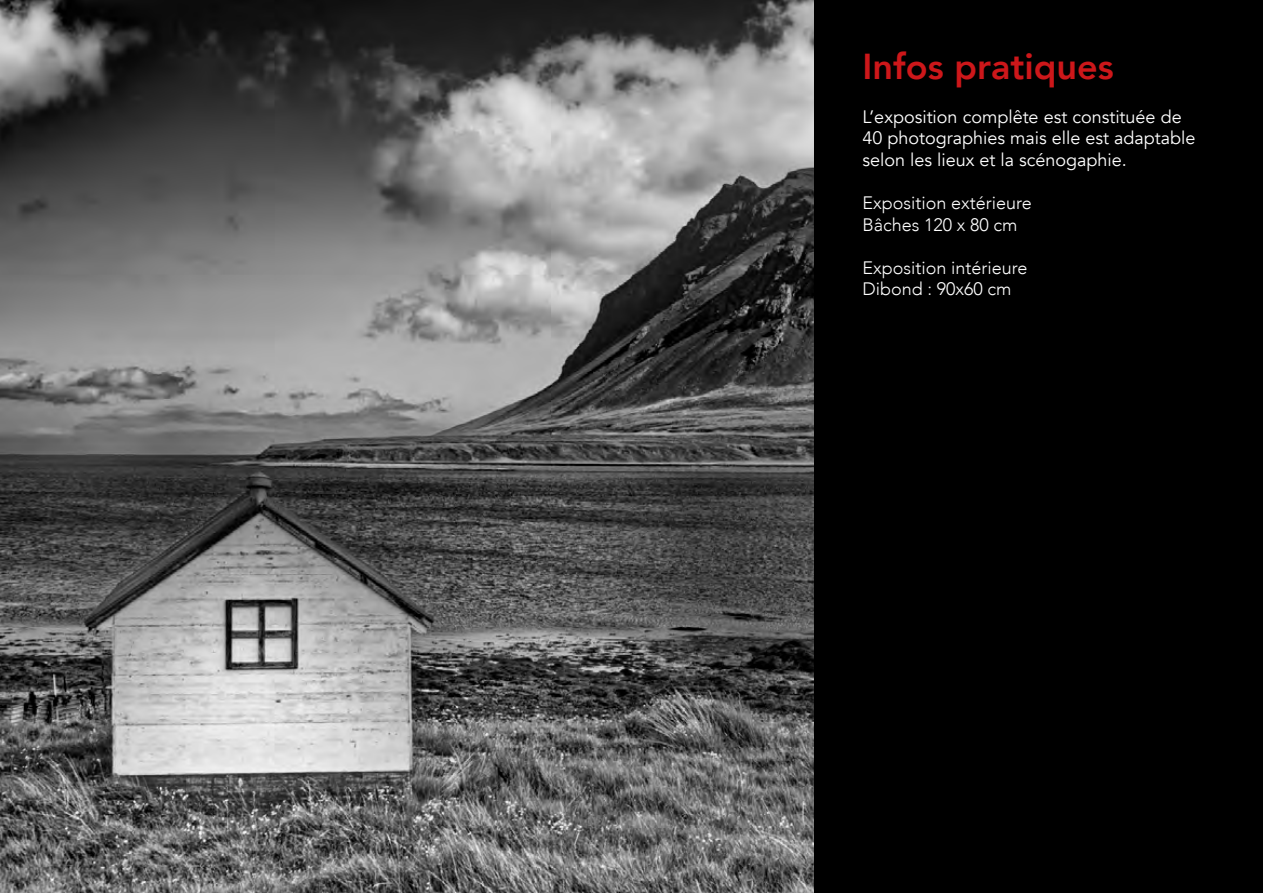
<style>
.page{position:relative;width:1263px;height:893px;background:#fff}
.page>*{position:absolute;margin:0;border:0;box-sizing:border-box;transform-origin:0 0}
.t1{font:800 36px "Avenir";color:#cd171a}
.t2{font:18px/21.6px "Avenir";color:#fff}
.t3{font:300 18px/21.6px "Avenir";color:#fff}
</style>
<div class="page">
<img style="left:0;top:0;width:814px;height:893px">
<div style="left:814px;top:0;width:449px;height:893px;background:#000"></div>
<h1 class="t1" style="left:862px;top:39px;width:253px">Infos pratiques</h1>
<p class="t2" style="left:862px;top:106px;width:334px">L’exposition complête est constituée de<br>40 photographies mais elle est adaptable selon les lieux et la scénogaphie.</p>
<p class="t3" style="left:862px;top:192px;width:171px">Exposition extérieure<br>Bâches 120 x 80 cm</p>
<p class="t3" style="left:862px;top:257px;width:167px">Exposition intérieure<br>Dibond : 90x60 cm</p>
</div>
